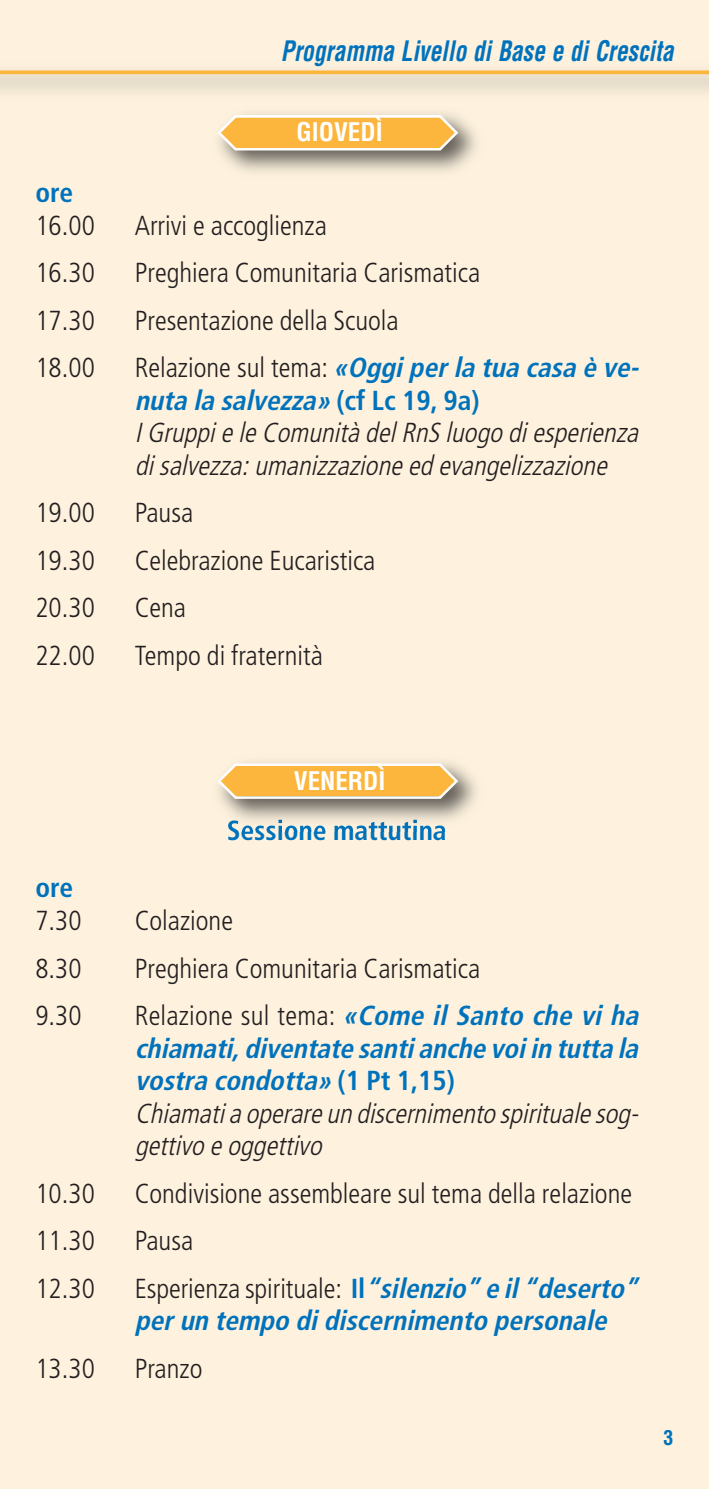
<style>
.page{position:relative;width:709px;height:1489px;background:#fff}
.page>*{position:absolute;margin:0;border:0;box-sizing:border-box;transform-origin:0 0}
.t1{font:300 condensed 27.5px "Frutiger";color:#231f20}
.t2{font:italic 700 condensed 27.5px/32.5px "Frutiger";color:#0072bc}
.t3{font:italic 300 condensed 27.5px/32.5px "Frutiger";color:#231f20}
.t4{font:italic 700 condensed 27.5px "Helvetica";color:#0072bc;scale:.86 1}
.t5{font:700 condensed 27.5px "Frutiger";color:#0072bc}
.t6{font:700 condensed 25px "Helvetica";color:#fff}
.t7{font:700 condensed 20px "Helvetica";color:#0072bc}
.s1{font-style:normal}
.s2{font-weight:700;color:#0072bc}
.s3{font-weight:700;font-style:normal;color:#0072bc}
.s4{font-weight:300;font-style:normal;color:#231f20}
.s5{font-weight:300;color:#231f20}
</style>
<div class="page">
<div style="left:0;top:0;width:709px;height:1488px;background:#fef2de"></div>
<svg style="left:0;top:70px;width:709px;height:4px;background:#fbbb4f"></svg>
<svg style="left:217px;top:115px;width:241px;height:35px;background:#f8c061"></svg>
<img style="left:220px;top:762px;width:257px;height:69px">
<img style="left:228px;top:819px;width:172px;height:12px">
<svg style="left:218px;top:763px;width:240px;height:35px;background:#f8bf60"></svg>
<p class="t4" style="left:281px;top:35px;width:458px">Programma Livello di Base e di Crescita</p>
<p class="t6" style="left:296px;top:118px;width:88px">GIOVEDÌ</p>
<p class="t5" style="left:35px;top:181px;width:39px">ore</p>
<p class="t1" style="left:35px;top:214px;width:61px">16.00</p>
<p class="t1" style="left:135px;top:214px;width:194px">Arrivi e accoglienza</p>
<p class="t1" style="left:35px;top:261px;width:61px">16.30</p>
<p class="t1" style="left:135px;top:261px;width:347px">Preghiera Comunitaria Carismatica</p>
<p class="t1" style="left:35px;top:309px;width:61px">17.30</p>
<p class="t1" style="left:135px;top:309px;width:265px">Presentazione della Scuola</p>
<p class="t1" style="left:35px;top:356px;width:61px">18.00</p>
<p class="t3" style="left:135px;top:353px;width:510px"><span class="s1">Relazione sul tema:</span> <span class="s2">«Oggiperlatuacasaève&shy;nutalasalvezza»</span><span class="s3">(cf Lc 19, 9a)<br></span>I Gruppi e le Comunità del RnS luogo di esperienza di salvezza: umanizzazione ed evangelizzazione</p>
<p class="t1" style="left:35px;top:501px;width:61px">19.00</p>
<p class="t1" style="left:135px;top:501px;width:60px">Pausa</p>
<p class="t1" style="left:35px;top:549px;width:61px">19.30</p>
<p class="t1" style="left:135px;top:549px;width:242px">Celebrazione Eucaristica</p>
<p class="t1" style="left:35px;top:596px;width:61px">20.30</p>
<p class="t1" style="left:135px;top:596px;width:53px">Cena</p>
<p class="t1" style="left:35px;top:644px;width:61px">22.00</p>
<p class="t1" style="left:135px;top:644px;width:190px">Tempo di fraternità</p>
<p class="t6" style="left:294px;top:766px;width:93px">VENERDÌ</p>
<p class="t5" style="left:227px;top:819px;width:221px">Sessione mattutina</p>
<p class="t5" style="left:35px;top:876px;width:39px">ore</p>
<p class="t1" style="left:35px;top:909px;width:48px">7.30</p>
<p class="t1" style="left:135px;top:909px;width:100px">Colazione</p>
<p class="t1" style="left:35px;top:956px;width:48px">8.30</p>
<p class="t1" style="left:135px;top:956px;width:347px">Preghiera Comunitaria Carismatica</p>
<p class="t1" style="left:35px;top:1004px;width:48px">9.30</p>
<p class="t2" style="left:135px;top:1001px;width:510px"><span class="s4">Relazione sul tema:</span> «ComeilSantocheviha chiamati, diventate santi anche voi in tutta la vostra condotta» <span class="s1">( 1 P t 1 , 1 5 )<br></span><span class="s5">Chiamati a operare un discernimento spirituale sog&shy;gettivo e oggettivo</span></p>
<p class="t1" style="left:35px;top:1181px;width:61px">10.30</p>
<p class="t1" style="left:135px;top:1181px;width:499px">Condivisione assembleare sul tema della relazione</p>
<p class="t1" style="left:35px;top:1229px;width:61px">11.30</p>
<p class="t1" style="left:135px;top:1229px;width:60px">Pausa</p>
<p class="t1" style="left:35px;top:1276px;width:61px">12.30</p>
<p class="t2" style="left:135px;top:1273px;width:510px"><span class="s4">Esperienza spirituale:</span> <span class="s1">Il</span>“silenzio”eil“deserto” per un tempo di discernimento personale</p>
<p class="t1" style="left:35px;top:1356px;width:61px">13.30</p>
<p class="t1" style="left:135px;top:1356px;width:69px">Pranzo</p>
<p class="t7" style="left:663px;top:1426px;width:11px">3</p>
</div>
